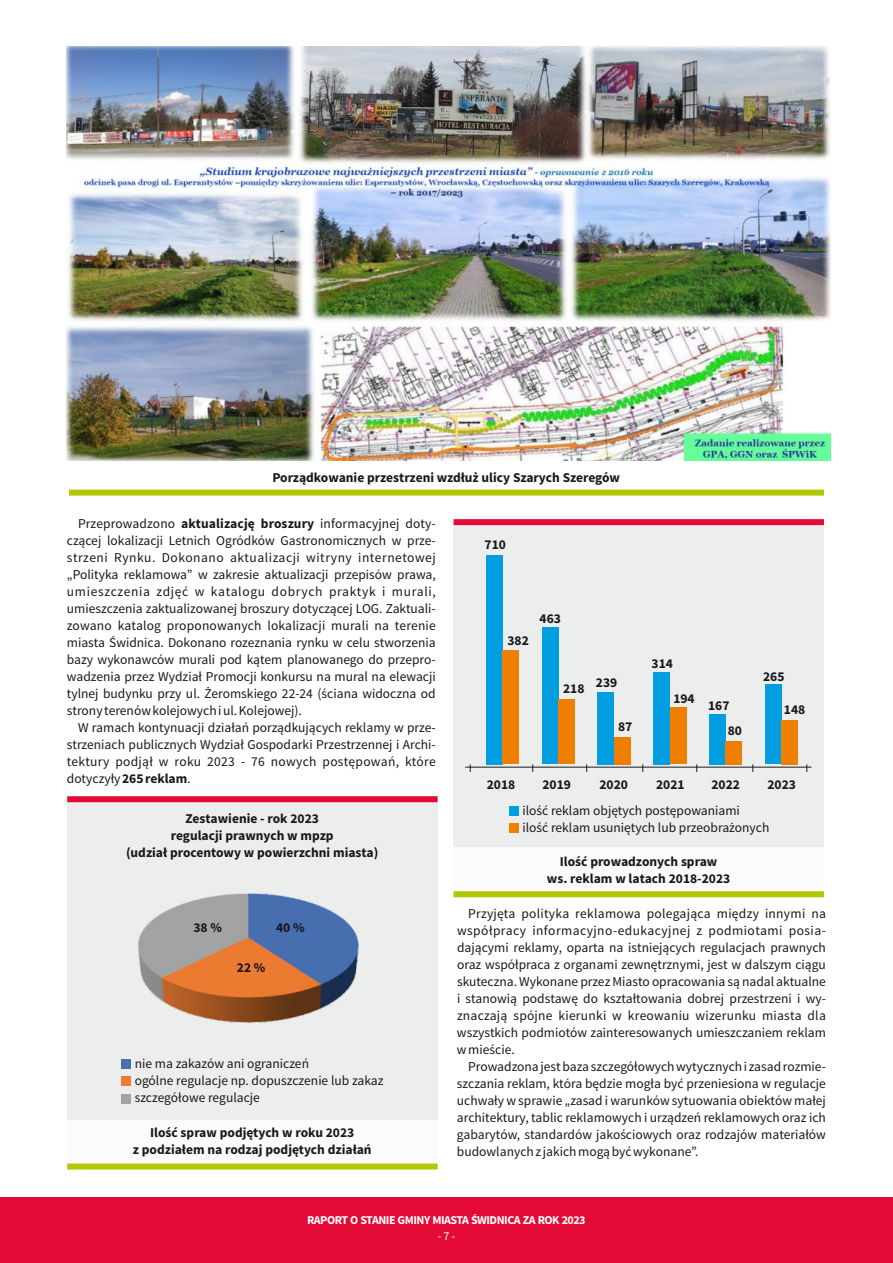
<style>
.page{position:relative;width:893px;height:1263px;background:#fff}
.page>*{position:absolute;margin:0;border:0;box-sizing:border-box;transform-origin:0 0}
.t1{font:13.5px/17px "Source Sans Pro";color:#1a171c;text-align:justify}
.t2{font:700 13.5px/17px "Source Sans Pro";color:#1a171c;text-align:center}
.t3{font:700 12px "Source Sans Pro";letter-spacing:-.04em;color:#fff}
.t4{font:12px "Source Sans Pro";color:#fff}
.s1{font-weight:700}
</style>
<div class="page">
<img style="left:67px;top:46px;width:764px;height:414px">
<div style="left:0;top:1197px;width:893px;height:66px;background:#e30b35"></div>
<div style="left:69px;top:490px;width:755px;height:6px;background:#b1c800"></div>
<div style="left:67px;top:799px;width:371px;height:370px;background:#eceded"></div>
<div style="left:67px;top:796px;width:371px;height:6px;background:#e30b35"></div>
<div style="left:67px;top:1120px;width:371px;height:46px;background:#fff"></div>
<div style="left:67px;top:1163px;width:371px;height:6px;background:#b1c800"></div>
<div style="left:122px;top:1059px;width:9px;height:10px;background:#486fb0"></div>
<div style="left:122px;top:1077px;width:9px;height:9px;background:#eb7c31"></div>
<div style="left:122px;top:1094px;width:9px;height:9px;background:#a4a4a4"></div>
<div style="left:454px;top:522px;width:370px;height:372px;background:#eceded"></div>
<div style="left:454px;top:519px;width:370px;height:6px;background:#e30b35"></div>
<div style="left:454px;top:847px;width:370px;height:47px;background:#fff"></div>
<div style="left:454px;top:891px;width:370px;height:6px;background:#b1c800"></div>
<div style="left:486px;top:555px;width:16px;height:209px;background:#009ee0"></div>
<div style="left:542px;top:628px;width:16px;height:136px;background:#009ee0"></div>
<div style="left:598px;top:692px;width:16px;height:72px;background:#009ee0"></div>
<div style="left:653px;top:672px;width:17px;height:92px;background:#009ee0"></div>
<div style="left:709px;top:714px;width:17px;height:50px;background:#009ee0"></div>
<div style="left:765px;top:685px;width:16px;height:79px;background:#009ee0"></div>
<div style="left:502px;top:651px;width:17px;height:113px;background:#ee7f00"></div>
<div style="left:558px;top:699px;width:17px;height:65px;background:#ee7f00"></div>
<div style="left:614px;top:737px;width:16px;height:27px;background:#ee7f00"></div>
<div style="left:670px;top:707px;width:16px;height:57px;background:#ee7f00"></div>
<div style="left:726px;top:741px;width:16px;height:23px;background:#ee7f00"></div>
<div style="left:781px;top:720px;width:17px;height:44px;background:#ee7f00"></div>
<hr style="left:465px;top:767px;width:346px;height:1px;background:#1a171c">
<div style="left:509px;top:806px;width:10px;height:10px;background:#009ee0"></div>
<div style="left:509px;top:823px;width:10px;height:10px;background:#ee7f00"></div>
<img style="left:139px;top:893px;width:220px;height:130px">
<p class="t2" style="left:272px;top:470px;width:349px">Porządkowanie przestrzeni wzdłuż ulicy Szarych Szeregów</p>
<p class="t1" style="left:67px;top:516px;width:370px;text-indent:11px">Przeprowadzono <span class="s1">aktualizację broszury</span> informacyjnej doty&shy;czącej lokalizacji Letnich Ogródków Gastronomicznych w prze&shy;strzeni Rynku. Dokonano aktualizacji witryny internetowej „Polityka reklamowa” w zakresie aktualizacji przepisów prawa, umieszczenia zdjęć w katalogu dobrych praktyk i murali, umieszczenia zaktualizowanej broszury dotyczącej LOG. Zaktuali&shy;zowano katalog proponowanych lokalizacji murali na terenie miasta Świdnica. Dokonano rozeznania rynku w celu stworzenia bazy wykonawców murali pod kątem planowanego do przepro&shy;wadzenia przez Wydział Promocji konkursu na mural na elewacji tylnej budynku przy ul. Żeromskiego 22-24 (ściana widoczna od strony terenów kolejowych i ul. Kolejowej).</p>
<p class="t1" style="left:67px;top:720px;width:370px;text-indent:11px">W ramach kontynuacji działań porządkujących reklamy w prze&shy;strzeniach publicznych Wydział Gospodarki Przestrzennej i Archi&shy;tektury podjął w roku 2023 - 76 nowych postępowań, które dotyczyły <span class="s1">265 reklam</span>.</p>
<p class="t2" style="left:126px;top:811px;width:254px">Zestawienie - rok 2023<br>regulacji prawnych w mpzp<br>(udział procentowy w powierzchni miasta)</p>
<p class="t2" style="left:193px;top:920px;width:30px">38 %</p>
<p class="t2" style="left:276px;top:920px;width:30px">40 %</p>
<p class="t2" style="left:237px;top:960px;width:30px">22 %</p>
<p class="t1" style="left:135px;top:1056px;width:250px;text-align:left">nie ma zakazów ani ograniczeń<br>ogólne regulacje np. dopuszczenie lub zakaz szczegółowe regulacje</p>
<p class="t2" style="left:133px;top:1125px;width:240px">Ilość spraw podjętych w roku 2023<br>z podziałem na rodzaj podjętych działań</p>
<p class="t2" style="left:485px;top:538px;width:23px">710</p>
<p class="t2" style="left:507px;top:633px;width:23px">382</p>
<p class="t2" style="left:540px;top:611px;width:23px">463</p>
<p class="t2" style="left:563px;top:682px;width:23px">218</p>
<p class="t2" style="left:596px;top:675px;width:23px">239</p>
<p class="t2" style="left:618px;top:719px;width:16px">87</p>
<p class="t2" style="left:652px;top:656px;width:23px">314</p>
<p class="t2" style="left:673px;top:691px;width:23px">194</p>
<p class="t2" style="left:728px;top:694px;width:16px;line-height:25.2px;text-align:left;text-indent:-20px">167<br>80</p>
<p class="t2" style="left:763px;top:669px;width:23px">265</p>
<p class="t2" style="left:784px;top:702px;width:23px">148</p>
<p class="t2" style="left:487px;top:777px;width:30px">2018</p>
<p class="t2" style="left:542px;top:777px;width:30px">2019</p>
<p class="t2" style="left:599px;top:777px;width:30px">2020</p>
<p class="t2" style="left:656px;top:777px;width:30px">2021</p>
<p class="t2" style="left:711px;top:777px;width:30px">2022</p>
<p class="t2" style="left:767px;top:777px;width:30px">2023</p>
<p class="t1" style="left:522px;top:803px;width:248px">ilość reklam objętych postępowaniami<br>ilość reklam usuniętych lub przeobrażonych</p>
<p class="t2" style="left:547px;top:854px;width:185px">Ilość prowadzonych spraw<br>ws. reklam w latach 2018-2023</p>
<p class="t1" style="left:457px;top:906px;width:370px;text-indent:11px">Przyjęta polityka reklamowa polegająca między innymi na współpracy informacyjno-edukacyjnej z podmiotami posia&shy;dającymi reklamy, oparta na istniejących regulacjach prawnych oraz współpraca z organami zewnętrznymi, jest w dalszym ciągu skuteczna. Wykonane przez Miasto opracowania są nadal aktualne i stanowią podstawę do kształtowania dobrej przestrzeni i wy&shy;znaczają spójne kierunki w kreowaniu wizerunku miasta dla wszystkich podmiotów zainteresowanych umieszczaniem reklam w mieście.</p>
<p class="t1" style="left:457px;top:1059px;width:370px;text-indent:11px">Prowadzona jest baza szczegółowych wytycznych i zasad rozmie&shy;szczania reklam, która będzie mogła być przeniesiona w regulacje uchwały w sprawie „zasad i warunków sytuowania obiektów małej architektury, tablic reklamowych i urządzeń reklamowych oraz ich gabarytów, standardów jakościowych oraz rodzajów materiałów budowlanych z jakich mogą być wykonane”.</p>
<p class="t3" style="left:307px;top:1215px;width:280px">RAPORT O STANIE GMINY MIASTA ŚWIDNICA ZA ROK 2023</p>
<p class="t4" style="left:438px;top:1231px;width:19px">- 7 -</p>
</div>
